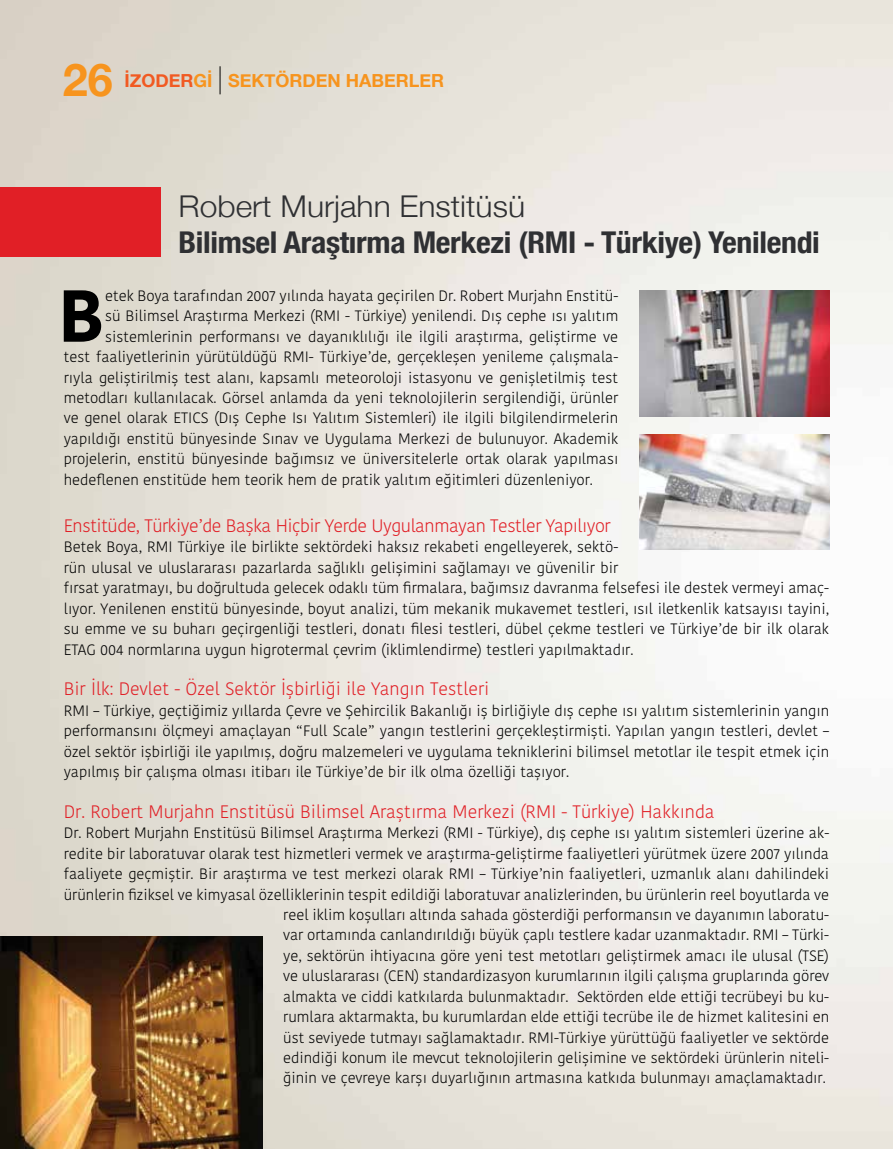
<style>
.page{position:relative;width:893px;height:1149px;background:#fff}
.page>*{position:absolute;margin:0;border:0;box-sizing:border-box;transform-origin:0 0}
.t1{font:700 73.2px "Kohinoor Devanagari";color:#000}
.t2{font:700 45px "Helvetica Neue";color:#f7941e}
.t3{font:700 condensed 30px "Helvetica Neue";letter-spacing:-.01em;color:#2f3033;scale:1.06 1}
.t4{font:300 30px "Helvetica Neue";color:#2f3033;scale:1.06 1}
.t5{font:300 18px "Kohinoor Devanagari";color:#e11f26}
.t6{font:300 18px "Kohinoor Devanagari";letter-spacing:-.025em;color:#e11f26}
.t7{font:700 18px "Helvetica Neue";color:#f7941e}
.t8{font:300 15px/20.4px "Kohinoor Devanagari";color:#000}
.s1{color:#f15a22}
</style>
<div class="page">
<img style="left:0;top:0;width:892px;height:1148px">
<svg style="left:220px;top:66px;width:1px;height:28px"></svg>
<div style="left:0;top:187px;width:160px;height:69px;background:#e11f26"></div>
<img style="left:639px;top:290px;width:190px;height:126px">
<img style="left:0;top:935px;width:262px;height:213px">
<img style="left:639px;top:435px;width:190px;height:114px">
<h2 class="t2" style="left:63px;top:52px;width:52px">26</h2>
<p class="t7" style="left:124px;top:69px;width:321px"><span class="s1">İZODER</span>Gİ SEKTÖRDEN HABERLER</p>
<h3 class="t4" style="left:179px;top:188px;width:328px">Robert Murjahn Enstitüsü</h3>
<h3 class="t3" style="left:179px;top:224px;width:606px">Bilimsel Araştırma Merkezi (RMI - Türkiye) Yenilendi</h3>
<h1 class="t1" style="left:58px;top:250px;width:48px">B</h1>
<p class="t8" style="left:105px;top:285px;width:515px">etek Boya tarafından 2007 yılında hayata geçirilen Dr. Robert Murjahn Enstitü-</p>
<p class="t8" style="left:105px;top:306px;width:515px">sü Bilimsel Araştırma Merkezi (RMI - Türkiye) yenilendi. Dış cephe ısı yalıtım</p>
<p class="t8" style="left:105px;top:326px;width:515px">sistemlerinin performansı ve dayanıklılığı ile ilgili araştırma, geliştirme ve</p>
<p class="t8" style="left:64px;top:346px;width:556px">test faaliyetlerinin yürütüldüğü RMI- Türkiye’de, gerçekleşen yenileme çalışmala-</p>
<p class="t8" style="left:64px;top:367px;width:556px">rıyla geliştirilmiş test alanı, kapsamlı meteoroloji istasyonu ve genişletilmiş test</p>
<p class="t8" style="left:64px;top:387px;width:556px">metodları kullanılacak. Görsel anlamda da yeni teknolojilerin sergilendiği, ürünler</p>
<p class="t8" style="left:64px;top:408px;width:556px">ve genel olarak ETICS (Dış Cephe Isı Yalıtım Sistemleri) ile ilgili bilgilendirmelerin</p>
<p class="t8" style="left:64px;top:428px;width:556px">yapıldığı enstitü bünyesinde Sınav ve Uygulama Merkezi de bulunuyor. Akademik</p>
<p class="t8" style="left:64px;top:448px;width:556px">projelerin, enstitü bünyesinde bağımsız ve üniversitelerle ortak olarak yapılması</p>
<p class="t8" style="left:64px;top:469px;width:531px">hedeflenen enstitüde hem teorik hem de pratik yalıtım eğitimleri düzenleniyor.</p>
<p class="t6" style="left:64px;top:515px;width:548px">Enstitüde, Türkiye’de Başka Hiçbir Yerde Uygulanmayan Testler Yapılıyor</p>
<p class="t8" style="left:64px;top:537px;width:767px">Betek Boya, RMI Türkiye ile birlikte sektördeki haksız rekabeti engelleyerek, sektö-<br>rün ulusal ve uluslararası pazarlarda sağlıklı gelişimini sağlamayı ve güvenilir bir<br>fırsat yaratmayı, bu doğrultuda gelecek odaklı tüm firmalara, bağımsız davranma felsefesi ile destek vermeyi amaç&shy;lıyor. Yenilenen enstitü bünyesinde, boyut analizi, tüm mekanik mukavemet testleri, ısıl iletkenlik katsayısı tayini, su emme ve su buharı geçirgenliği testleri, donatı filesi testleri, dübel çekme testleri ve Türkiye’de bir ilk olarak ETAG 004 normlarına uygun higrotermal çevrim (iklimlendirme) testleri yapılmaktadır.</p>
<p class="t5" style="left:64px;top:678px;width:427px">Bir İlk: Devlet - Özel Sektör İşbirliği ile Yangın Testleri</p>
<p class="t8" style="left:64px;top:700px;width:767px;text-align:justify">RMI – Türkiye, geçtiğimiz yıllarda Çevre ve Şehircilik Bakanlığı iş birliğiyle dış cephe ısı yalıtım sistemlerinin yangın performansını ölçmeyi amaçlayan “Full Scale” yangın testlerini gerçekleştirmişti. Yapılan yangın testleri, devlet – özel sektör işbirliği ile yapılmış, doğru malzemeleri ve uygulama tekniklerini bilimsel metotlar ile tespit etmek için yapılmış bir çalışma olması itibarı ile Türkiye’de bir ilk olma özelliği taşıyor.</p>
<p class="t5" style="left:64px;top:800px;width:652px">Dr. Robert Murjahn Enstitüsü Bilimsel Araştırma Merkezi (RMI - Türkiye) Hakkında</p>
<p class="t8" style="left:64px;top:822px;width:767px;text-align:right">Dr. Robert Murjahn Enstitüsü Bilimsel Araştırma Merkezi (RMI - Türkiye), dış cephe ısı yalıtım sistemleri üzerine ak&shy;redite bir laboratuvar olarak test hizmetleri vermek ve araştırma-geliştirme faaliyetleri yürütmek üzere 2007 yılında faaliyete geçmiştir. Bir araştırma ve test merkezi olarak RMI – Türkiye’nin faaliyetleri, uzmanlık alanı dahilindeki ürünlerin fiziksel ve kimyasal özelliklerinin tespit edildiği laboratuvar analizlerinden, bu ürünlerin reel boyutlarda ve reel iklim koşulları altında sahada gösterdiği performansın ve dayanımın laboratu-<br>var ortamında canlandırıldığı büyük çaplı testlere kadar uzanmaktadır. RMI – Türki-<br>ye, sektörün ihtiyacına göre yeni test metotları geliştirmek amacı ile ulusal (TSE)<br>ve uluslararası (CEN) standardizasyon kurumlarının ilgili çalışma gruplarında görev<br>almakta ve ciddi katkılarda bulunmaktadır. Sektörden elde ettiği tecrübeyi bu ku-<br>rumlara aktarmakta, bu kurumlardan elde ettiği tecrübe ile de hizmet kalitesini en<br>üst seviyede tutmayı sağlamaktadır. RMI-Türkiye yürüttüğü faaliyetler ve sektörde<br>edindiği konum ile mevcut teknolojilerin gelişimine ve sektördeki ürünlerin niteli-<br>ğinin ve çevreye karşı duyarlığının artmasına katkıda bulunmayı amaçlamaktadır.</p>
</div>
